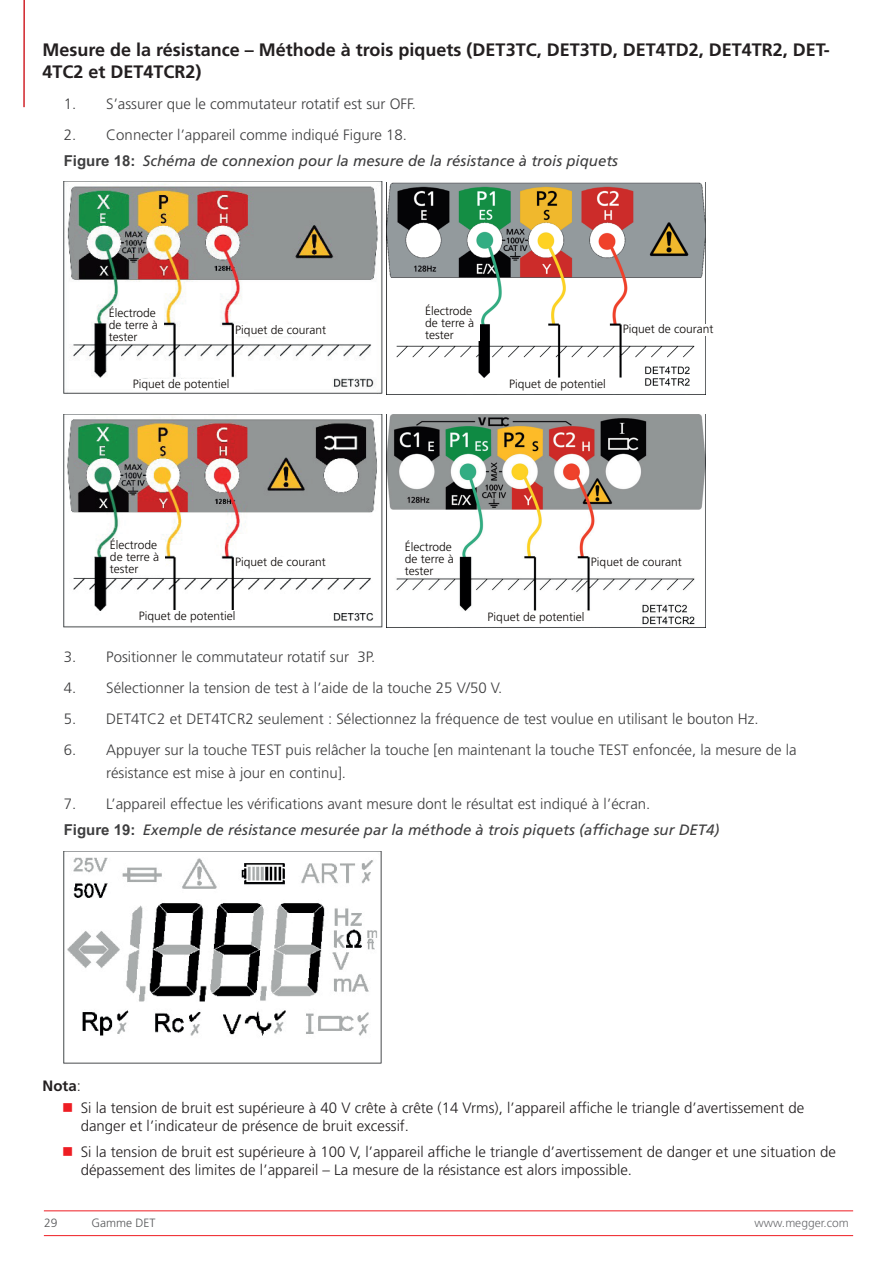
<style>
.page{position:relative;width:893px;height:1263px;background:#fff}
.page>*{position:absolute;margin:0;border:0;box-sizing:border-box;transform-origin:0 0}
.t1{font:700 18px/21.6px "Frutiger LT Pro";color:#231f20}
.t2{font:300 15px/22.5px "Frutiger LT Pro";color:#3e3e3f}
.t3{font:300 15px/22.2px "Frutiger LT Pro";color:#231f20}
.t4{font:italic 15px/26.5px "Frutiger LT Pro";color:#3e3e3f}
.t5{font:300 12px/12px "Frutiger LT Pro";color:#0c0806}
.t6{font:300 12px "Frutiger LT Pro";color:#6c6d70}
.t7{font:300 12px "Frutiger LT Pro";color:#57585a}
.s1{font-weight:300;font-style:normal}
.s2{font-family:"Arial Unicode MS";font-weight:700;font-style:normal}
.s3{font-family:"Arial Unicode MS";font-weight:700}
.s4{font-weight:400;font-style:italic}
.s5{font-weight:700}
</style>
<div class="page">
<hr style="left:44px;top:1210px;width:809px;height:1px;background:#ee1d23">
<hr style="left:44px;top:1235px;width:809px;height:1px;background:#ee1d23">
<hr style="left:23px;top:0;width:2px;height:107px;background:#d1232a">
<img style="left:64px;top:182px;width:319px;height:212px">
<div style="left:235px;top:325px;width:114px;height:11px;background:#fff"></div>
<div style="left:109px;top:308px;width:54px;height:35px;background:#fff"></div>
<div style="left:133px;top:379px;width:121px;height:11px;background:#fff"></div>
<img style="left:387px;top:182px;width:319px;height:213px">
<div style="left:623px;top:324px;width:113px;height:11px;background:#fff"></div>
<div style="left:425px;top:306px;width:55px;height:35px;background:#fff"></div>
<div style="left:509px;top:379px;width:121px;height:11px;background:#fff"></div>
<img style="left:64px;top:415px;width:319px;height:212px">
<div style="left:235px;top:557px;width:113px;height:12px;background:#fff"></div>
<div style="left:110px;top:540px;width:54px;height:35px;background:#fff"></div>
<div style="left:139px;top:610px;width:121px;height:12px;background:#fff"></div>
<img style="left:387px;top:415px;width:319px;height:212px">
<div style="left:591px;top:557px;width:113px;height:11px;background:#fff"></div>
<div style="left:488px;top:612px;width:120px;height:11px;background:#fff"></div>
<div style="left:405px;top:542px;width:54px;height:35px;background:#fff"></div>
<img style="left:64px;top:851px;width:318px;height:213px">
<p class="t1" style="left:43px;top:39px;width:789px">Mesure de la résistance – Méthode à trois piquets (DET3TC, DET3TD, DET4TD2, DET4TR2, DET-<br>4TC2 et DET4TCR2)</p>
<p class="t2" style="left:64px;top:92px;width:354px">1. S’assurer que le commutateur rotatif est sur OFF.</p>
<p class="t4" style="left:64px;top:121px;width:556px"><span class="s1">2. Connecter l’appareil comme indiqué Figure 18.<br></span><span class="s2">Figure 18:</span> Schéma de connexion pour la mesure de la résistance à trois piquets</p>
<p class="t5" style="left:109px;top:307px;width:51px">Électrode de terre à tester</p>
<p class="t5" style="left:133px;top:378px;width:98px">Piquet de potentiel</p>
<p class="t5" style="left:235px;top:323px;width:92px">Piquet de courant</p>
<p class="t5" style="left:110px;top:539px;width:51px">Électrode de terre à tester</p>
<p class="t5" style="left:139px;top:609px;width:98px">Piquet de potentiel</p>
<p class="t5" style="left:235px;top:556px;width:92px">Piquet de courant</p>
<p class="t5" style="left:425px;top:305px;width:51px">Électrode de terre à tester</p>
<p class="t5" style="left:509px;top:378px;width:98px">Piquet de potentiel</p>
<p class="t5" style="left:623px;top:323px;width:92px">Piquet de courant</p>
<p class="t5" style="left:405px;top:541px;width:51px">Électrode de terre à tester</p>
<p class="t5" style="left:591px;top:556px;width:92px">Piquet de courant</p>
<p class="t5" style="left:488px;top:611px;width:98px">Piquet de potentiel</p>
<p class="t2" style="left:64px;top:646px;width:313px">3. Positionner le commutateur rotatif sur 3P.</p>
<p class="t2" style="left:64px;top:677px;width:440px">4. Sélectionner la tension de test à l’aide de la touche 25 V/50 V.</p>
<p class="t2" style="left:64px;top:708px;width:696px">5. DET4TC2 et DET4TCR2 seulement : Sélectionnez la fréquence de test voulue en utilisant le bouton Hz.</p>
<p class="t2" style="left:106px;top:739px;width:692px;text-indent:-43px">6. Appuyer sur la touche TEST puis relâcher la touche [en maintenant la touche TEST enfoncée, la mesure de la résistance est mise à jour en continu].</p>
<p class="t2" style="left:64px;top:790px;width:657px;line-height:26.5px">7. L’appareil effectue les vérifications avant mesure dont le résultat est indiqué à l’écran.<br><span class="s3">Figure 19:</span> <span class="s4">Exemple de résistance mesurée par la méthode à trois piquets (affichage sur DET4)</span></p>
<p class="t3" style="left:81px;top:1074px;width:725px;text-indent:-38px"><span class="s5">Nota</span>:<br>Si la tension de bruit est supérieure à 40 V crête à crête (14 Vrms), l’appareil affiche le triangle d’avertissement de</p>
<p class="t3" style="left:81px;top:1112px;width:757px;line-height:26.5px">danger et l’indicateur de présence de bruit excessif.<br>Si la tension de bruit est supérieure à 100 V, l’appareil affiche le triangle d’avertissement de danger et une situation de</p>
<p class="t3" style="left:81px;top:1159px;width:553px">dépassement des limites de l’appareil – La mesure de la résistance est alors impossible.</p>
<p class="t7" style="left:44px;top:1216px;width:15px">29</p>
<p class="t7" style="left:92px;top:1216px;width:65px">Gamme DET</p>
<p class="t6" style="left:755px;top:1216px;width:96px">www.megger.com</p>
</div>
